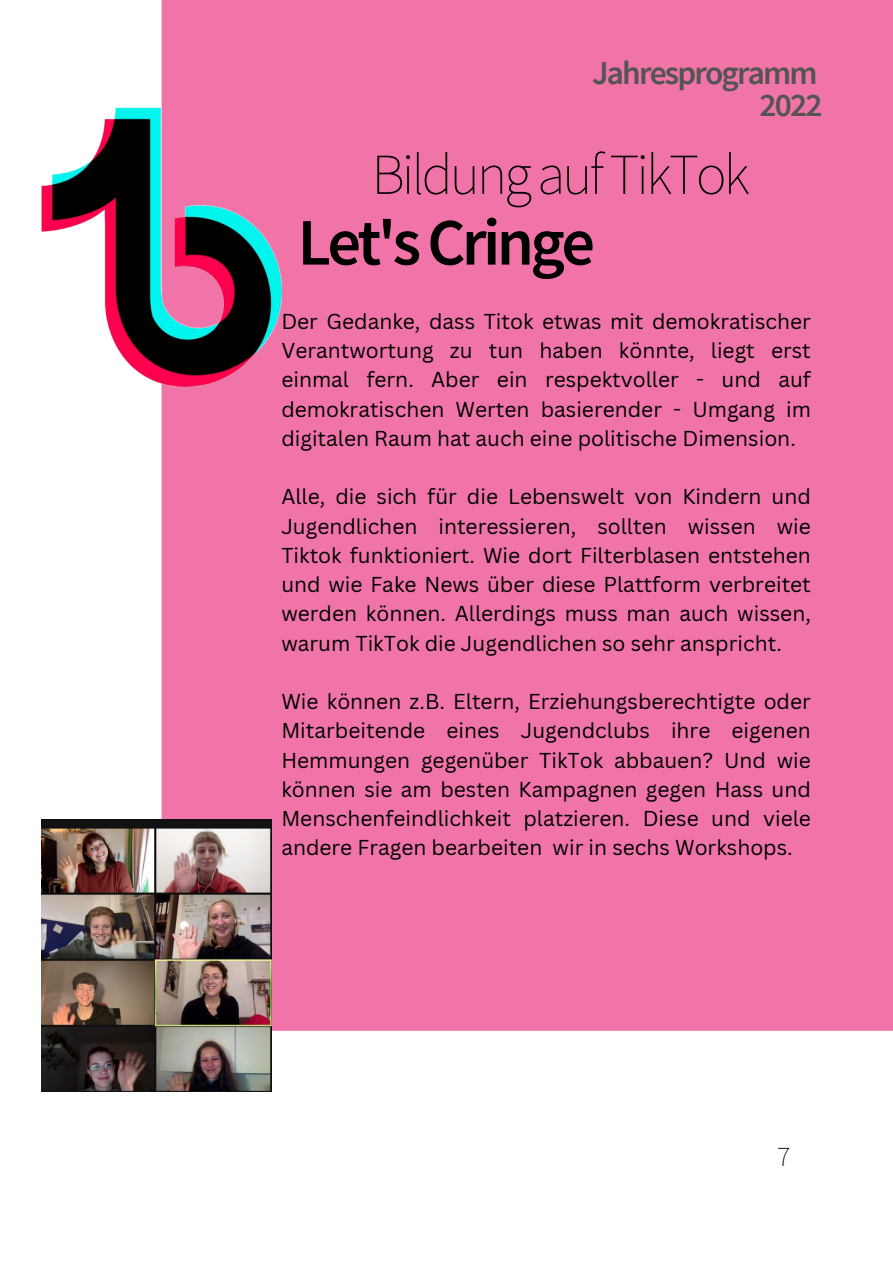
<style>
.page{position:relative;width:893px;height:1264px;background:#fff}
.page>*{position:absolute;margin:0;border:0;box-sizing:border-box;transform-origin:0 0}
.t1{font:600 66.3px "Source Sans Pro";letter-spacing:-.055em;color:#000}
.t2{font:200 57.75px "Source Sans Pro";letter-spacing:-.055em;color:#000}
.t3{font:600 33.3px "Source Sans Pro";letter-spacing:-.055em;color:#545454}
.t4{font:200 28.2px "Source Sans Pro";color:#000}
.t5{font:21px/29.2px "Canva Sans";color:#000;text-align:justify}
</style>
<div class="page">
<div style="left:161px;top:0;width:731px;height:1030px;background:#f174a9"></div>
<img style="left:42px;top:107px;width:239px;height:279px">
<img style="left:42px;top:819px;width:229px;height:272px">
<p class="t3" style="left:592px;top:51px;width:227px">Jahresprogramm</p>
<p class="t3" style="left:759px;top:83px;width:65px">2022</p>
<p class="t2" style="left:371px;top:137px;width:379px">BildungaufTikTok</p>
<p class="t1" style="left:297px;top:199px;width:299px">Let'sCringe</p>
<p class="t5" style="left:281px;top:306px;width:531px">Der Gedanke, dass Titok etwas mit demokratischer Verantwortung zu tun haben könnte, liegt erst einmal fern. Aber ein respektvoller - und auf demokratischen Werten basierender - Umgang im digitalen Raum hat auch eine politische Dimension.</p>
<p class="t5" style="left:281px;top:481px;width:531px">Alle, die sich für die Lebenswelt von Kindern und Jugendlichen interessieren, sollten wissen wie Tiktok funktioniert. Wie dort Filterblasen entstehen und wie Fake News über diese Plattform verbreitet werden können. Allerdings muss man auch wissen, warum TikTok die Jugendlichen so sehr anspricht.</p>
<p class="t5" style="left:281px;top:686px;width:531px">Wie können z.B. Eltern, Erziehungsberechtigte oder Mitarbeitende eines Jugendclubs ihre eigenen Hemmungen gegenüber TikTok abbauen? Und wie können sie am besten Kampagnen gegen Hass und Menschenfeindlichkeit platzieren. Diese und viele andere Fragen bearbeiten wir in sechs Workshops.</p>
<p class="t4" style="left:777px;top:1137px;width:15px">7</p>
</div>
